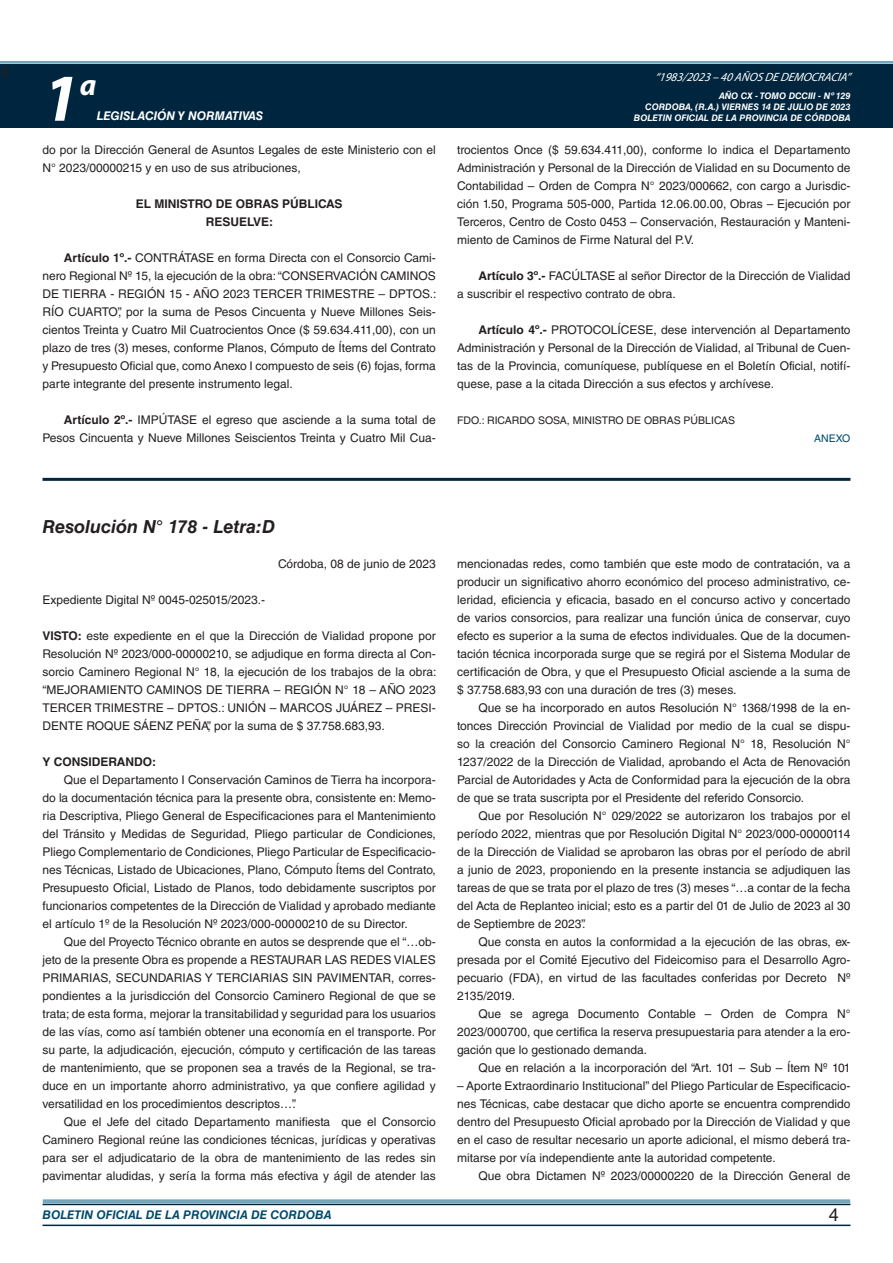
<style>
.page{position:relative;width:893px;height:1263px;background:#fff}
.page>*{position:absolute;margin:0;border:0;box-sizing:border-box;transform-origin:0 0}
.t1{font:italic 700 67.5px "Myriad Pro";color:#fff}
.t2{font:italic 700 30px "Myriad Pro";color:#fff}
.NOMBRE_DE_MINISTERIO{font:italic 700 18px "Helvetica LT Std";color:#231f20}
.t3{font:18px "Minion Pro";color:#231f20}
.t4{font:18px "Helvetica LT Std";color:#231f20}
.TEXTO_BASE{font:12px/18px "Helvetica LT Std";color:#231f20;text-align:justify}
.t5{font:italic 700 12px "Helvetica LT Std";color:#004b6c}
.RESUELVE{font:700 12px "Helvetica LT Std";color:#231f20}
.t6{font:italic 12px "Myriad Pro";color:#fff}
.FECHA{font:12px "Helvetica LT Std";color:#231f20}
.t7{font:italic 700 12px "Helvetica LT Std";color:#fff}
.TEXTO_BASE-2{font:700 12px "Helvetica LT Std";color:#231f20}
.FIRMA{font:10.5px "Helvetica LT Std";color:#231f20}
.ANEXO{font:10.5px "Helvetica LT Std";color:#004b6c}
.t8{font:italic 700 9px/10.8px "Helvetica LT Std";color:#fff;text-align:right}
.s1{font-weight:700}
</style>
<div class="page">
<div style="left:0;top:61px;width:893px;height:6px;background:#fff;opacity:.75"></div>
<div style="left:0;top:64px;width:893px;height:64px;background:#00263f"></div>
<hr style="left:43px;top:1224px;width:807px;height:2px;background:#00263f">
<div style="left:42px;top:1198px;width:809px;height:8px;background:#fff;opacity:.75"></div>
<hr style="left:43px;top:478px;width:807px;height:3px;background:#00263f">
<h3 class="t3" style="left:0;top:59px;width:10px">4</h3>
<h1 class="t1" style="left:43px;top:54px;width:38px">1</h1>
<h2 class="t2" style="left:80px;top:66px;width:18px">a</h2>
<p class="t7" style="left:97px;top:109px;width:168px">LEGISLACIÓN Y NORMATIVAS</p>
<p class="TEXTO_BASE" style="left:43px;top:141px;width:395px">do por la Dirección General de Asuntos Legales de este Ministerio con el<br>N° 2023/00000215 y en uso de sus atribuciones,</p>
<p class="RESUELVE" style="left:136px;top:196px;width:208px">EL MINISTRO DE OBRAS PÚBLICAS</p>
<p class="RESUELVE" style="left:206px;top:214px;width:69px">RESUELVE:</p>
<p class="TEXTO_BASE" style="left:43px;top:249px;width:395px;text-indent:21px"><span class="s1">Artículo 1º.-</span> CONTRÁTASE en forma Directa con el Consorcio Cami&shy;nero Regional Nº 15, la ejecución de la obra: “CONSERVACIÓN CAMINOS DE TIERRA - REGIÓN 15 - AÑO 2023 TERCER TRIMESTRE – DPTOS.:<br>RÍO CUARTO”, por la suma de Pesos Cincuenta y Nueve Millones Seis&shy;cientos Treinta y Cuatro Mil Cuatrocientos Once ($ 59.634.411,00), con un plazo de tres (3) meses, conforme Planos, Cómputo de Ítems del Contrato y Presupuesto Oficial que, como Anexo I compuesto de seis (6) fojas, forma parte integrante del presente instrumento legal.</p>
<p class="TEXTO_BASE" style="left:43px;top:411px;width:395px;text-align:right"><span class="s1">Artículo 2º.-</span> IMPÚTASE el egreso que asciende a la suma total de<br>Pesos Cincuenta y Nueve Millones Seiscientos Treinta y Cuatro Mil Cua-</p>
<p class="t6" style="left:655px;top:70px;width:197px">“ 1983/2023 – 40 AÑOS DE DEMOCRACIA”</p>
<p class="t8" style="left:634px;top:91px;width:218px">AÑO CX - TOMO DCCIII - Nº 129<br>CORDOBA, (R.A.) VIERNES 14 DE JULIO DE 2023<br>BOLETIN OFICIAL DE LA PROVINCIA DE CÓRDOBA</p>
<p class="TEXTO_BASE" style="left:457px;top:141px;width:395px">trocientos Once ($ 59.634.411,00), conforme lo indica el Departamento Administración y Personal de la Dirección de Vialidad en su Documento de Contabilidad – Orden de Compra N° 2023/000662, con cargo a Jurisdic&shy;ción 1.50, Programa 505-000, Partida 12.06.00.00, Obras – Ejecución por Terceros, Centro de Costo 0453 – Conservación, Restauración y Manteni&shy;miento de Caminos de Firme Natural del P.V.</p>
<p class="TEXTO_BASE" style="left:457px;top:267px;width:395px;text-indent:21px"><span class="s1">Artículo 3º.-</span> FACÚLTASE al señor Director de la Dirección de Vialidad a suscribir el respectivo contrato de obra.</p>
<p class="TEXTO_BASE" style="left:457px;top:321px;width:395px;text-indent:21px"><span class="s1">Artículo 4º.-</span> PROTOCOLÍCESE, dese intervención al Departamento Administración y Personal de la Dirección de Vialidad, al Tribunal de Cuen&shy;tas de la Provincia, comuníquese, publíquese en el Boletín Oficial, notifí&shy;quese, pase a la citada Dirección a sus efectos y archívese.</p>
<p class="FIRMA" style="left:457px;top:414px;width:279px">FDO.: RICARDO SOSA, MINISTRO DE OBRAS PÚBLICAS</p>
<p class="ANEXO" style="left:814px;top:432px;width:38px">ANEXO</p>
<p class="NOMBRE_DE_MINISTERIO" style="left:43px;top:516px;width:234px">Resolución N° 178 - Letra:D</p>
<p class="FECHA" style="left:278px;top:557px;width:159px">Córdoba, 08 de junio de 2023</p>
<p class="TEXTO_BASE" style="left:43px;top:591px;width:224px">Expediente Digital Nº 0045-025015/2023.-</p>
<p class="TEXTO_BASE" style="left:43px;top:627px;width:395px"><span class="s1">VISTO:</span> este expediente en el que la Dirección de Vialidad propone por Resolución Nº 2023/000-00000210, se adjudique en forma directa al Con&shy;sorcio Caminero Regional N° 18, la ejecución de los trabajos de la obra: “MEJORAMIENTO CAMINOS DE TIERRA – REGIÓN N° 18 – AÑO 2023<br>TERCER TRIMESTRE – DPTOS.: UNIÓN – MARCOS JUÁREZ – PRESI-DENTE ROQUE SÁENZ PEÑA”, por la suma de $ 37.758.683,93.</p>
<p class="TEXTO_BASE-2" style="left:43px;top:754px;width:115px">Y CONSIDERANDO:</p>
<p class="TEXTO_BASE" style="left:43px;top:771px;width:395px;text-indent:21px">Que el Departamento I Conservación Caminos de Tierra ha incorpora&shy;do la documentación técnica para la presente obra, consistente en: Memo&shy;ria Descriptiva, Pliego General de Especificaciones para el Mantenimiento del Tránsito y Medidas de Seguridad, Pliego particular de Condiciones, Pliego Complementario de Condiciones, Pliego Particular de Especificacio&shy;nes Técnicas, Listado de Ubicaciones, Plano, Cómputo Ítems del Contrato, Presupuesto Oficial, Listado de Planos, todo debidamente suscriptos por funcionarios competentes de la Dirección de Vialidad y aprobado mediante el artículo 1º de la Resolución Nº 2023/000-00000210 de su Director.</p>
<p class="TEXTO_BASE" style="left:43px;top:933px;width:395px;text-indent:21px">Que del Proyecto Técnico obrante en autos se desprende que el “…ob&shy;jeto de la presente Obra es propende a RESTAURAR LAS REDES VIALES PRIMARIAS, SECUNDARIAS Y TERCIARIAS SIN PAVIMENTAR, corres&shy;pondientes a la jurisdicción del Consorcio Caminero Regional de que se trata; de esta forma, mejorar la transitabilidad y seguridad para los usuarios de las vías, como así también obtener una economía en el transporte. Por su parte, la adjudicación, ejecución, cómputo y certificación de las tareas de mantenimiento, que se proponen sea a través de la Regional, se tra&shy;duce en un importante ahorro administrativo, ya que confiere agilidad y versatilidad en los procedimientos descriptos…”.</p>
<p class="TEXTO_BASE" style="left:43px;top:1113px;width:395px;text-indent:21px">Que el Jefe del citado Departamento manifiesta que el Consorcio Caminero Regional reúne las condiciones técnicas, jurídicas y operativas para ser el adjudicatario de la obra de mantenimiento de las redes sin pavimentar aludidas, y sería la forma más efectiva y ágil de atender las</p>
<p class="TEXTO_BASE" style="left:457px;top:555px;width:395px">mencionadas redes, como también que este modo de contratación, va a producir un significativo ahorro económico del proceso administrativo, ce&shy;leridad, eficiencia y eficacia, basado en el concurso activo y concertado de varios consorcios, para realizar una función única de conservar, cuyo efecto es superior a la suma de efectos individuales. Que de la documen&shy;tación técnica incorporada surge que se regirá por el Sistema Modular de certificación de Obra, y que el Presupuesto Oficial asciende a la suma de $ 37.758.683,93 con una duración de tres (3) meses.</p>
<p class="TEXTO_BASE" style="left:457px;top:699px;width:395px;text-indent:21px">Que se ha incorporado en autos Resolución N° 1368/1998 de la en&shy;tonces Dirección Provincial de Vialidad por medio de la cual se dispu&shy;so la creación del Consorcio Caminero Regional N° 18, Resolución N° 1237/2022 de la Dirección de Vialidad, aprobando el Acta de Renovación Parcial de Autoridades y Acta de Conformidad para la ejecución de la obra de que se trata suscripta por el Presidente del referido Consorcio.</p>
<p class="TEXTO_BASE" style="left:457px;top:807px;width:395px;text-indent:21px">Que por Resolución N° 029/2022 se autorizaron los trabajos por el período 2022, mientras que por Resolución Digital N° 2023/000-00000114 de la Dirección de Vialidad se aprobaron las obras por el período de abril a junio de 2023, proponiendo en la presente instancia se adjudiquen las tareas de que se trata por el plazo de tres (3) meses “…a contar de la fecha del Acta de Replanteo inicial; esto es a partir del 01 de Julio de 2023 al 30 de Septiembre de 2023”.</p>
<p class="TEXTO_BASE" style="left:457px;top:933px;width:395px;text-indent:21px">Que consta en autos la conformidad a la ejecución de las obras, ex&shy;presada por el Comité Ejecutivo del Fideicomiso para el Desarrollo Agro&shy;pecuario (FDA), en virtud de las facultades conferidas por Decreto Nº 2135/2019.</p>
<p class="TEXTO_BASE" style="left:457px;top:1005px;width:395px;text-indent:21px">Que se agrega Documento Contable – Orden de Compra N° 2023/000700, que certifica la reserva presupuestaria para atender a la ero&shy;gación que lo gestionado demanda.</p>
<p class="TEXTO_BASE" style="left:478px;top:1059px;width:374px">Que en relación a la incorporación del “Art. 101 – Sub – Ítem Nº 101</p>
<p class="TEXTO_BASE" style="left:457px;top:1077px;width:395px">– Aporte Extraordinario Institucional” del Pliego Particular de Especificacio&shy;nes Técnicas, cabe destacar que dicho aporte se encuentra comprendido dentro del Presupuesto Oficial aprobado por la Dirección de Vialidad y que en el caso de resultar necesario un aporte adicional, el mismo deberá tra&shy;mitarse por vía independiente ante la autoridad competente.</p>
<p class="TEXTO_BASE" style="left:478px;top:1167px;width:374px">Que obra Dictamen Nº 2023/00000220 de la Dirección General de</p>
<p class="t5" style="left:43px;top:1208px;width:290px">BOLETIN OFICIAL DE LA PROVINCIA DE CORDOBA</p>
<h3 class="t4" style="left:829px;top:1204px;width:12px">4</h3>
</div>
